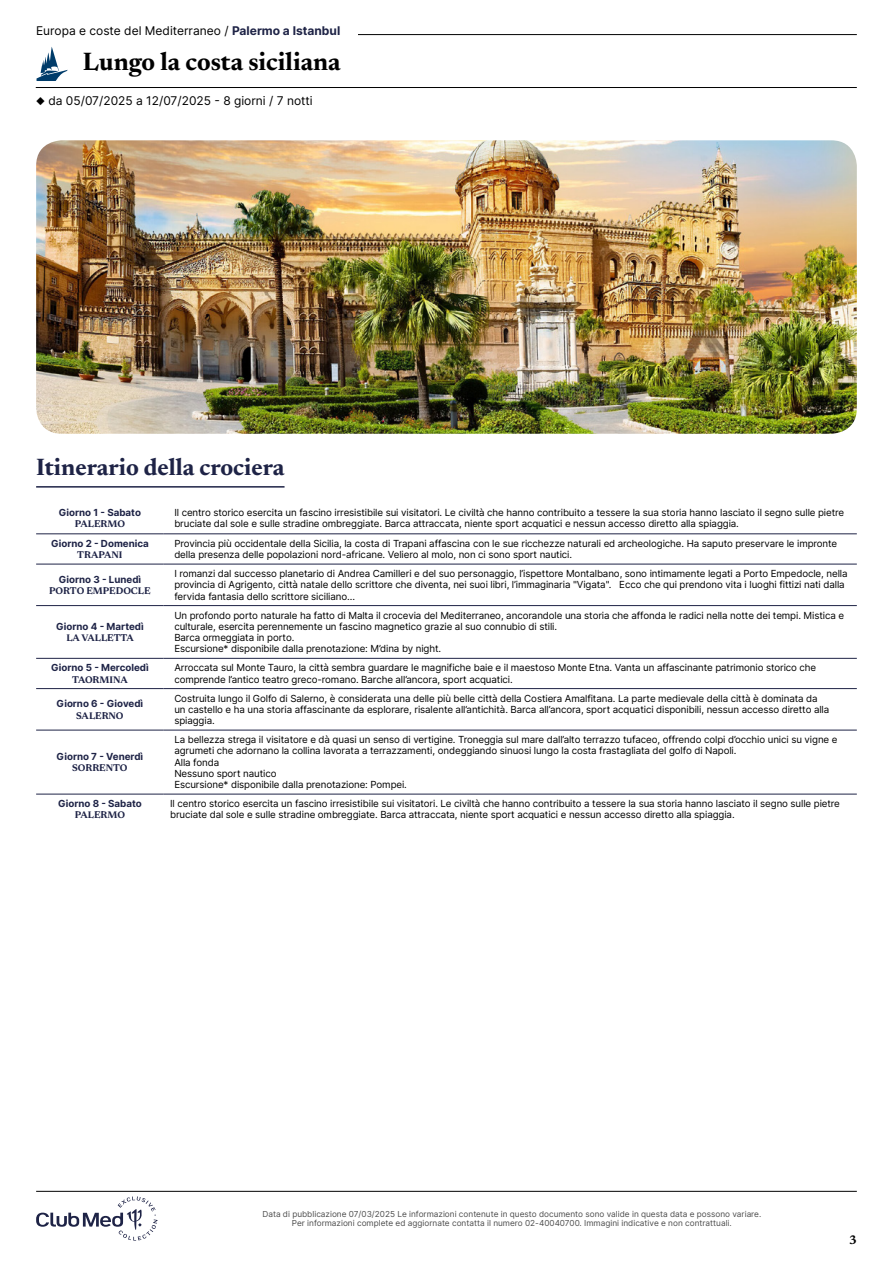
<style>
.page{position:relative;width:893px;height:1263px;background:#fff}
.page>*{position:absolute;margin:0;border:0;box-sizing:border-box;transform-origin:0 0}
.t1{font:700 25.5px "Newsreader 24 pt";color:#000}
.t2{font:700 24px "Newsreader 24 pt";color:#1e2346}
.t3{font:700 12.6px "Newsreader 24 pt";color:#000}
.t4{font:12px "Inter";color:#000}
.t5{font:9.75px/11.2px "Inter";letter-spacing:-.01em;color:#000}
.t6{font:700 9.75px "Inter";color:#1e2346}
.t7{font:700 9.75px "Newsreader 24 pt";color:#1e2346}
.t8{font:8.25px/9px "Inter";color:#4d4d4d;text-align:center}
.s1{font-weight:700;color:#1e2346}
</style>
<div class="page">
<hr style="left:107px;top:34px;width:750px;height:1px;background:#000">
<hr style="left:36px;top:87px;width:821px;height:1px;background:#000">
<svg style="left:36px;top:47px;width:32px;height:34px"></svg>
<div style="left:36px;top:26px;width:321px;height:17px;background:#fff"></div>
<img style="left:36px;top:140px;width:821px;height:294px">
<hr style="left:36px;top:486px;width:249px;height:2px;background:#1e2346">
<hr style="left:36px;top:534px;width:128px;height:1px;background:#1e2346">
<hr style="left:164px;top:534px;width:693px;height:1px;background:#1e2346">
<hr style="left:36px;top:564px;width:128px;height:1px;background:#1e2346">
<hr style="left:164px;top:564px;width:693px;height:1px;background:#1e2346">
<hr style="left:36px;top:605px;width:128px;height:1px;background:#1e2346">
<hr style="left:164px;top:605px;width:693px;height:1px;background:#1e2346">
<hr style="left:36px;top:658px;width:128px;height:1px;background:#1e2346">
<hr style="left:164px;top:658px;width:693px;height:1px;background:#1e2346">
<hr style="left:36px;top:688px;width:128px;height:1px;background:#1e2346">
<hr style="left:164px;top:688px;width:693px;height:1px;background:#1e2346">
<hr style="left:36px;top:730px;width:128px;height:1px;background:#1e2346">
<hr style="left:36px;top:794px;width:128px;height:1px;background:#1e2346">
<hr style="left:164px;top:730px;width:693px;height:1px;background:#1e2346">
<hr style="left:164px;top:794px;width:693px;height:1px;background:#1e2346">
<svg style="left:36px;top:1196px;width:122px;height:44px"></svg>
<hr style="left:36px;top:1191px;width:821px;height:1px;background:#000">
<p class="t4" style="left:36px;top:22px;width:306px">Europa e coste del Mediterraneo / <span class="s1">Palermo a Istanbul</span></p>
<h1 class="t1" style="left:83px;top:43px;width:259px">Lungo la costa siciliana</h1>
<p class="t4" style="left:36px;top:92px;width:278px">◆ da 05/07/2025 a 12/07/2025 - 8 giorni / 7 notti</p>
<h2 class="t2" style="left:36px;top:450px;width:250px">Itinerario della crociera</h2>
<p class="t6" style="left:59px;top:506px;width:84px">Giorno 1 - Sabato</p>
<p class="t7" style="left:75px;top:517px;width:52px">PALERMO</p>
<p class="t5" style="left:174px;top:507px;width:671px">Il centro storico esercita un fascino irresistibile sui visitatori. Le civiltà che hanno contribuito a tessere la sua storia hanno lasciato il segno sulle pietre bruciate dal sole e sulle stradine ombreggiate. Barca attraccata, niente sport acquatici e nessun accesso diretto alla spiaggia.</p>
<p class="t6" style="left:51px;top:536px;width:99px">Giorno 2 - Domenica</p>
<p class="t7" style="left:77px;top:548px;width:47px">TRAPANI</p>
<p class="t5" style="left:174px;top:537px;width:664px">Provincia più occidentale della Sicilia, la costa di Trapani affascina con le sue ricchezze naturali ed archeologiche. Ha saputo preservare le impronte della presenza delle popolazioni nord-africane. Veliero al molo, non ci sono sport nautici.</p>
<p class="t6" style="left:59px;top:572px;width:84px">Giorno 3 - Lunedì</p>
<p class="t7" style="left:49px;top:584px;width:103px">PORTO EMPEDOCLE</p>
<p class="t5" style="left:174px;top:568px;width:675px">I romanzi dal successo planetario di Andrea Camilleri e del suo personaggio, l’ispettore Montalbano, sono intimamente legati a Porto Empedocle, nella provincia di Agrigento, città natale dello scrittore che diventa, nei suoi libri, l’immaginaria "Vigata". Ecco che qui prendono vita i luoghi fittizi nati dalla fervida fantasia dello scrittore siciliano...</p>
<p class="t6" style="left:56px;top:619px;width:89px">Giorno 4 - Martedì</p>
<p class="t7" style="left:66px;top:631px;width:69px">LA VALLETTA</p>
<p class="t5" style="left:174px;top:609px;width:671px">Un profondo porto naturale ha fatto di Malta il crocevia del Mediterraneo, ancorandole una storia che affonda le radici nella notte dei tempi. Mistica e culturale, esercita perennemente un fascino magnetico grazie al suo connubio di stili.<br>Barca ormeggiata in porto.<br>Escursione* disponibile dalla prenotazione: M’dina by night.</p>
<p class="t6" style="left:51px;top:661px;width:99px">Giorno 5 - Mercoledì</p>
<p class="t7" style="left:72px;top:672px;width:57px">TAORMINA</p>
<p class="t5" style="left:174px;top:662px;width:643px">Arroccata sul Monte Tauro, la città sembra guardare le magnifiche baie e il maestoso Monte Etna. Vanta un affascinante patrimonio storico che comprende l’antico teatro greco-romano. Barche all’ancora, sport acquatici.</p>
<p class="t6" style="left:57px;top:697px;width:88px">Giorno 6 - Giovedì</p>
<p class="t7" style="left:76px;top:708px;width:49px">SALERNO</p>
<p class="t5" style="left:174px;top:692px;width:656px">Costruita lungo il Golfo di Salerno, è considerata una delle più belle città della Costiera Amalfitana. La parte medievale della città è dominata da un castello e ha una storia affascinante da esplorare, risalente all’antichità. Barca all’ancora, sport acquatici disponibili, nessun accesso diretto alla spiaggia.</p>
<p class="t6" style="left:57px;top:749px;width:88px">Giorno 7 - Venerdì</p>
<p class="t7" style="left:72px;top:761px;width:57px">SORRENTO</p>
<p class="t5" style="left:174px;top:734px;width:665px">La bellezza strega il visitatore e dà quasi un senso di vertigine. Troneggia sul mare dall’alto terrazzo tufaceo, offrendo colpi d’occhio unici su vigne e agrumeti che adornano la collina lavorata a terrazzamenti, ondeggiando sinuosi lungo la costa frastagliata del golfo di Napoli.<br>Alla fonda<br>Nessuno sport nautico<br>Escursione* disponibile dalla prenotazione: Pompei.</p>
<p class="t6" style="left:58px;top:796px;width:85px">Giorno 8 - Sabato</p>
<p class="t7" style="left:75px;top:808px;width:52px">PALERMO</p>
<p class="t5" style="left:170px;top:798px;width:671px">Il centro storico esercita un fascino irresistibile sui visitatori. Le civiltà che hanno contribuito a tessere la sua storia hanno lasciato il segno sulle pietre bruciate dal sole e sulle stradine ombreggiate. Barca attraccata, niente sport acquatici e nessun accesso diretto alla spiaggia.</p>
<p class="t8" style="left:262px;top:1209px;width:500px">Data di pubblicazione 07/03/2025 Le informazioni contenute in questo documento sono valide in questa data e possono variare.<br>Per informazioni complete ed aggiornate contatta il numero 02-40040700. Immagini indicative e non contrattuali.</p>
<p class="t3" style="left:849px;top:1230px;width:9px">3</p>
</div>
